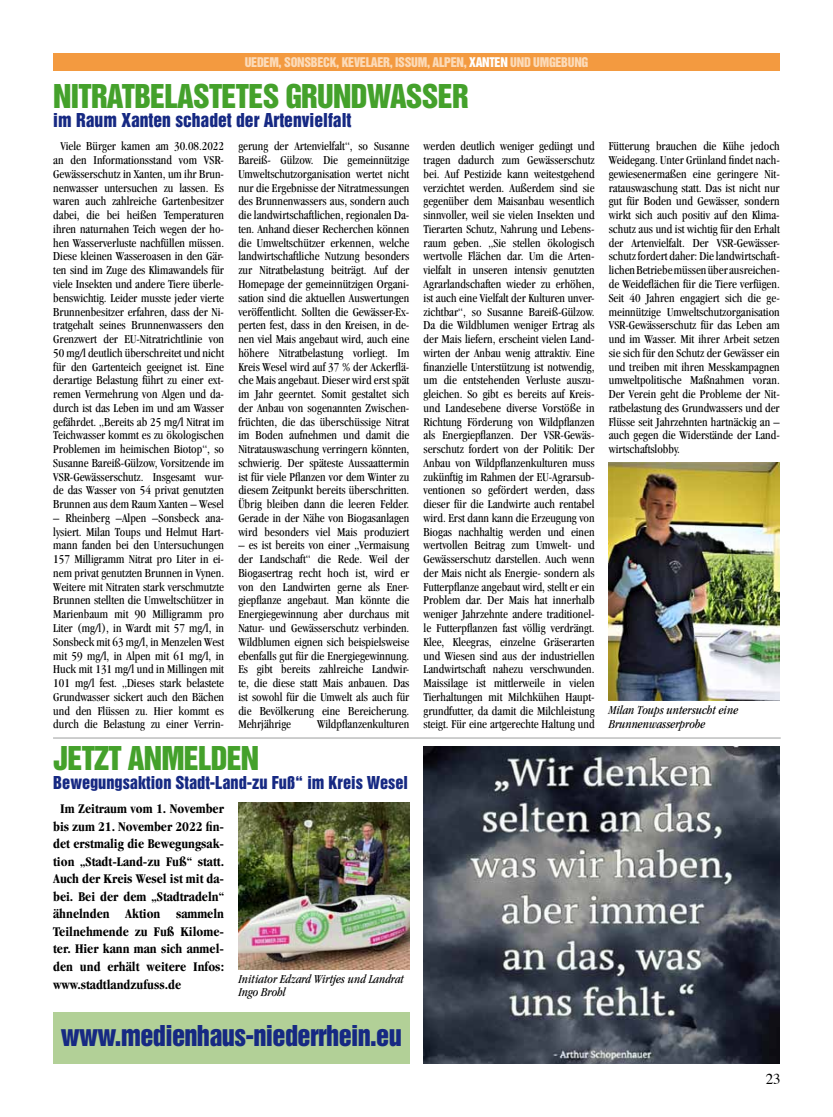
<style>
.page{position:relative;width:833px;height:1117px;background:#fff}
.page>*{position:absolute;margin:0;border:0;box-sizing:border-box;transform-origin:0 0}
.t1{font:30px "Helvetica Inserat";letter-spacing:-.025em;color:#44a12b}
.t2{font:26.25px "Helvetica Inserat";letter-spacing:-.025em;color:#162983}
.t3{font:17.5px "Helvetica Inserat";color:#162983}
.t4{font:16.25px "Helvetica Inserat";color:#162983}
.t5{font:15px "Times";color:#000}
.t6{font:700 condensed 13.75px/17.5px "Garamond";color:#000;text-align:justify}
.t7{font:condensed 12.5px/13.8px "Garamond";color:#000;text-align:justify}
.t8{font:italic condensed 12.5px/13.8px "Garamond";color:#000}
.t9{font:12.25px "Helvetica Inserat";letter-spacing:-.025em;color:#fcdbb9}
.s1{color:#fff}
</style>
<div class="page">
<div style="left:53px;top:53px;width:727px;height:18px;background:#f39a40"></div>
<img style="left:609px;top:463px;width:171px;height:237px">
<img style="left:238px;top:802px;width:171px;height:167px">
<img style="left:423px;top:746px;width:357px;height:317px">
<div style="left:53px;top:1011px;width:356px;height:52px;background:#b2d097"></div>
<hr style="left:53px;top:737px;width:727px;height:1px;background:#9c9e9f">
<p class="t9" style="left:245px;top:54px;width:344px">Uedem, Sonsbeck, Kevelaer, Issum, Alpen, <span class="s1">Xanten</span> und Umgebung</p>
<h1 class="t1" style="left:53px;top:79px;width:417px">Nitratbelastetes Grundwasser</h1>
<h3 class="t3" style="left:53px;top:110px;width:300px">im Raum Xanten schadet der Artenvielfalt</h3>
<p class="t7" style="left:238px;top:139px;width:172px">gerung der Artenvielfalt“, so Susanne Bareiß- Gülzow. Die gemeinnützige Umweltschutzorganisation wertet nicht nur die Ergebnisse der Nitratmessungen des Brunnenwassers aus, sondern auch die landwirtschaftlichen, regionalen Da&shy;ten. Anhand dieser Recherchen können die Umweltschützer erkennen, welche landwirtschaftliche Nutzung besonders zur Nitratbelastung beiträgt. Auf der Homepage der gemeinnützigen Organi&shy;sation sind die aktuellen Auswertungen veröffentlicht. Sollten die Gewässer-Ex&shy;perten fest, dass in den Kreisen, in de&shy;nen viel Mais angebaut wird, auch eine höhere Nitratbelastung vorliegt. Im Kreis Wesel wird auf 37 % der Ackerflä&shy;che Mais angebaut. Dieser wird erst spät im Jahr geerntet. Somit gestaltet sich der Anbau von sogenannten Zwischen&shy;früchten, die das überschüssige Nitrat im Boden aufnehmen und damit die Nitratauswaschung verringern könnten, schwierig. Der späteste Aussaattermin ist für viele Pflanzen vor dem Winter zu diesem Zeitpunkt bereits überschritten.<br>Übrig bleiben dann die leeren Felder.<br>Gerade in der Nähe von Biogasanlagen wird besonders viel Mais produziert</p>
<p class="t7" style="left:238px;top:538px;width:172px">– es ist bereits von einer „Vermaisung der Landschaft“ die Rede. Weil der Biogasertrag recht hoch ist, wird er von den Landwirten gerne als Ener&shy;giepflanze angebaut. Man könnte die Energiegewinnung aber durchaus mit Natur- und Gewässerschutz verbinden.<br>Wildblumen eignen sich beispielsweise ebenfalls gut für die Energiegewinnung.<br>Es gibt bereits zahlreiche Landwir&shy;te, die diese statt Mais anbauen. Das ist sowohl für die Umwelt als auch für die Bevölkerung eine Bereicherung.<br>Mehrjährige</p>
<p class="t7" style="left:423px;top:139px;width:172px">werden deutlich weniger gedüngt und tragen dadurch zum Gewässerschutz bei. Auf Pestizide kann weitestgehend verzichtet werden. Außerdem sind sie gegenüber dem Maisanbau wesentlich sinnvoller, weil sie vielen Insekten und Tierarten Schutz, Nahrung und Lebens&shy;raum geben. „Sie stellen ökologisch wertvolle Flächen dar. Um die Arten&shy;vielfalt in unseren intensiv genutzten Agrarlandschaften wieder zu erhöhen, ist auch eine Vielfalt der Kulturen unver&shy;zichtbar“, so Susanne Bareiß-Gülzow.<br>Da die Wildblumen weniger Ertrag als der Mais liefern, erscheint vielen Land&shy;wirten der Anbau wenig attraktiv. Eine finanzielle Unterstützung ist notwendig, um die entstehenden Verluste auszu&shy;gleichen. So gibt es bereits auf Kreis&shy;und Landesebene diverse Vorstöße in Richtung Förderung von Wildpflanzen als Energiepflanzen. Der VSR-Gewäs&shy;serschutz fordert von der Politik: Der Anbau von Wildpflanzenkulturen muss zukünftig im Rahmen der EU-Agrarsub&shy;ventionen so gefördert werden, dass dieser für die Landwirte auch rentabel wird. Erst dann kann die Erzeugung von Biogas nachhaltig werden und einen wertvollen Beitrag zum Umwelt- und Gewässerschutz darstellen. Auch wenn der Mais nicht als Energie- sondern als Futterpflanze angebaut wird, stellt er ein Problem dar. Der Mais hat innerhalb weniger Jahrzehnte andere traditionel&shy;le Futterpflanzen fast völlig verdrängt.<br>Klee, Kleegras, einzelne Gräserarten und Wiesen sind aus der industriellen Landwirtschaft nahezu verschwunden.<br>Maissilage ist mittlerweile in vielen Tierhaltungen mit Milchkühen Haupt&shy;grundfutter, da damit die Milchleistung steigt. Für eine artgerechte Haltung und</p>
<p class="t7" style="left:609px;top:139px;width:172px">Fütterung brauchen die Kühe jedoch Weidegang. Unter Grünland findet nach&shy;gewiesenermaßen eine geringere Nit&shy;ratauswaschung statt. Das ist nicht nur gut für Boden und Gewässer, sondern wirkt sich auch positiv auf den Klima&shy;schutz aus und ist wichtig für den Erhalt der Artenvielfalt. Der VSR-Gewässer&shy;schutz fordert daher: Die landwirtschaft&shy;lichen Betriebe müssen über ausreichen&shy;de Weideflächen für die Tiere verfügen.<br>Seit 40 Jahren engagiert sich die ge&shy;meinnützige Umweltschutzorganisation VSR-Gewässerschutz für das Leben am und im Wasser. Mit ihrer Arbeit setzen sie sich für den Schutz der Gewässer ein und treiben mit ihren Messkampagnen umweltpolitische Maßnahmen voran.<br>Der Verein geht die Probleme der Nit&shy;ratbelastung des Grundwassers und der Flüsse seit Jahrzehnten hartnäckig an – auch gegen die Widerstände der Land&shy;wirtschaftslobby.</p>
<p class="t7" style="left:53px;top:139px;width:172px;text-align:center">Viele Bürger kamen am 30.08.2022 an den Informationsstand vom VSR-Gewässerschutz in Xanten, um ihr Brun&shy;nenwasser untersuchen zu lassen. Es waren auch zahlreiche Gartenbesitzer dabei, die bei heißen Temperaturen ihren naturnahen Teich wegen der ho&shy;hen Wasserverluste nachfüllen müssen.<br>Diese kleinen Wasseroasen in den Gär&shy;ten sind im Zuge des Klimawandels für viele Insekten und andere Tiere überle&shy;benswichtig. Leider musste jeder vierte Brunnenbesitzer erfahren, dass der Ni&shy;tratgehalt seines Brunnenwassers den Grenzwert der EU-Nitratrichtlinie von 50 mg/l deutlich überschreitet und nicht für den Gartenteich geeignet ist. Eine derartige Belastung führt zu einer ext&shy;remen Vermehrung von Algen und da&shy;durch ist das Leben im und am Wasser gefährdet. „Bereits ab 25 mg/l Nitrat im Teichwasser kommt es zu ökologischen Problemen im heimischen Biotop“, so Susanne Bareiß-Gülzow, Vorsitzende im VSR-Gewässerschutz. Insgesamt wur&shy;de das Wasser von 54 privat genutzten Brunnen aus dem Raum Xanten – Wesel</p>
<p class="t7" style="left:53px;top:511px;width:172px">– Rheinberg –Alpen –Sonsbeck ana&shy;lysiert. Milan Toups und Helmut Hart&shy;mann fanden bei den Untersuchungen 157 Milligramm Nitrat pro Liter in ei&shy;nem privat genutzten Brunnen in Vynen.<br>Weitere mit Nitraten stark verschmutzte Brunnen stellten die Umweltschützer in Marienbaum mit 90 Milligramm pro Liter (mg/l), in Wardt mit 57 mg/l, in Sonsbeck mit 63 mg/l, in Menzelen West mit 59 mg/l, in Alpen mit 61 mg/l, in Huck mit 131 mg/l und in Millingen mit 101 mg/l fest. „Dieses stark belastete Grundwasser sickert auch den Bächen und den Flüssen zu. Hier kommt es durch die Belastung zu einer Verrin-</p>
<p class="t8" style="left:609px;top:703px;width:131px">Milan Toups untersucht eine<br>Brunnenwasserprobe</p>
<p class="t7" style="left:317px;top:717px;width:94px">Wildpflanzenkulturen</p>
<h1 class="t1" style="left:53px;top:740px;width:208px">jetzt anmelden</h1>
<h3 class="t4" style="left:53px;top:772px;width:356px">Bewegungsaktion Stadt-Land-zu Fuß“ im Kreis Wesel</h3>
<p class="t6" style="left:53px;top:800px;width:172px;text-indent:7px">Im Zeitraum vom 1. November bis zum 21. November 2022 fin&shy;det erstmalig die Bewegungsak&shy;tion „Stadt-Land-zu Fuß“ statt.<br>Auch der Kreis Wesel ist mit da&shy;bei. Bei der dem „Stadtradeln“ ähnelnden Aktion sammeln Teilnehmende zu Fuß Kilome&shy;ter. Hier kann man sich anmel&shy;den und erhält weitere Infos: www.stadtlandzufuss.de</p>
<p class="t8" style="left:238px;top:971px;width:167px">Initiator Edzard Wirtjes und Landrat<br>Ingo Brohl</p>
<h2 class="t2" style="left:61px;top:1019px;width:342px">www.medienhaus-niederrhein.eu</h2>
<p class="t5" style="left:765px;top:1064px;width:16px">23</p>
</div>
